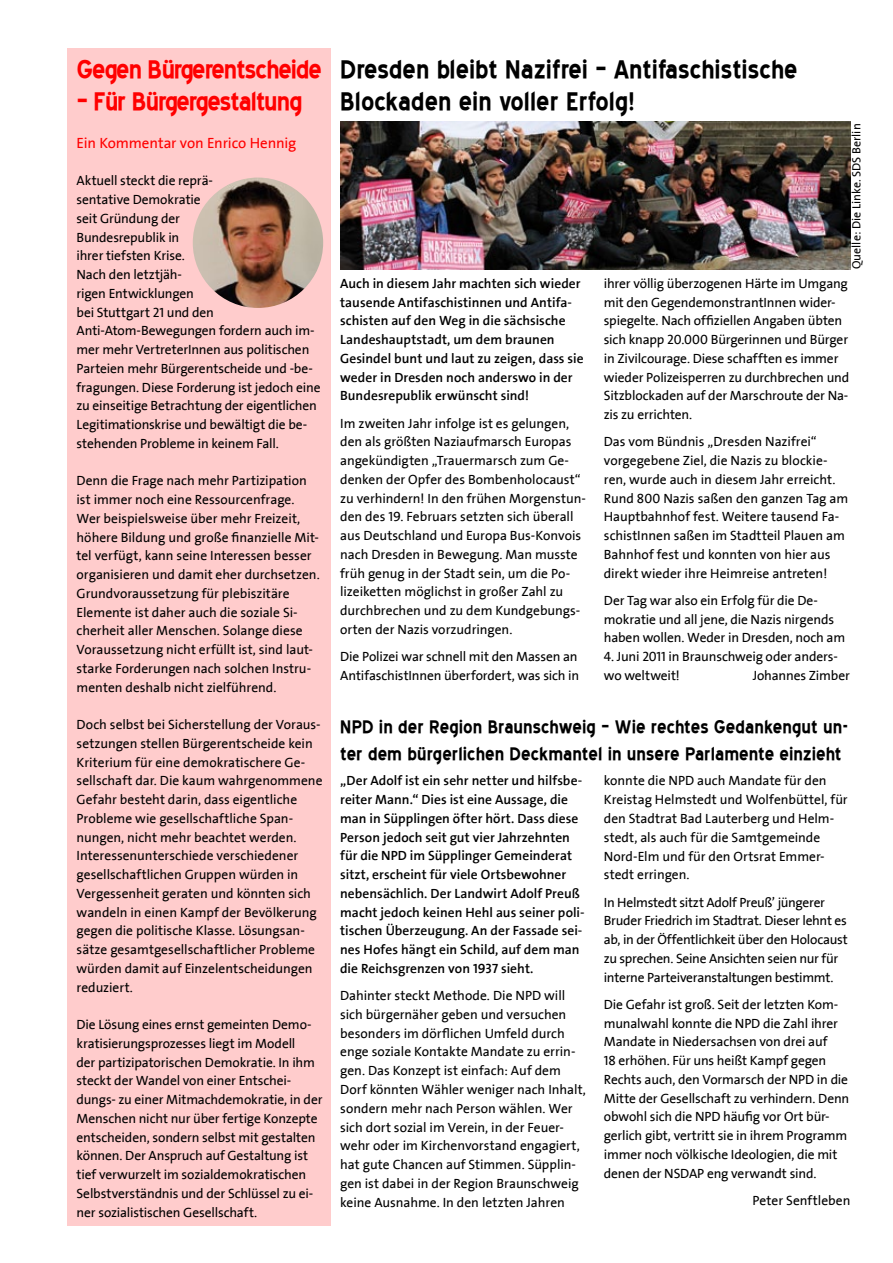
<style>
.page{position:relative;width:893px;height:1263px;background:#fff}
.page>*{position:absolute;margin:0;border:0;box-sizing:border-box;transform-origin:0 0}
.t1{font:700 31.5px/31.5px "Blue Highway";color:#000}
.t2{font:700 31.5px "Blue Highway";letter-spacing:-.03em;color:#f00}
.t3{font:700 22.5px/27px "Blue Highway";color:#000}
.t4{font:15px "SPD2002 The Sans";letter-spacing:-.01em;color:#f00}
.t5{font:13.5px/18.8px "SPD2002 The Sans";letter-spacing:-.01em;color:#000}
.t6{font:700 13.5px/18.8px "SPD2002 The Sans";color:#000}
.t7{font:12px "SPD2002 The Sans";letter-spacing:.005em;color:#000}
</style>
<div class="page">
<div style="left:67px;top:48px;width:264px;height:1178px;background:#fcc"></div>
<img style="left:193px;top:178px;width:130px;height:130px;border-radius:65px">
<img style="left:340px;top:122px;width:510px;height:147px">
<h1 class="t2" style="left:77px;top:55px;width:247px">Gegen Bürgerentscheide</h1>
<h1 class="t2" style="left:77px;top:87px;width:228px">– Für Bürgergestaltung</h1>
<p class="t4" style="left:77px;top:135px;width:221px">Ein Kommentar von Enrico Hennig</p>
<p class="t5" style="left:77px;top:172px;width:246px">Aktuell steckt die reprä-<br>sentative Demokratie<br>seit Gründung der<br>Bundesrepublik in<br>ihrer tiefsten Krise.<br>Nach den letztjäh-<br>rigen Entwicklungen<br>bei Stuttgart 21 und den<br>Anti-Atom-Bewegungen fordern auch im&shy;mer mehr VertreterInnen aus politischen<br>Parteien mehr Bürgerentscheide und -be&shy;fragungen. Diese Forderung ist jedoch eine zu einseitige Betrachtung der eigentlichen<br>Legitimationskrise und bewältigt die be&shy;stehenden Probleme in keinem Fall.</p>
<p class="t5" style="left:77px;top:472px;width:245px">Denn die Frage nach mehr Partizipation ist immer noch eine Ressourcenfrage.<br>Wer beispielsweise über mehr Freizeit, höhere Bildung und große finanzielle Mit&shy;tel verfügt, kann seine Interessen besser organisieren und damit eher durchsetzen.<br>Grundvoraussetzung für plebiszitäre Elemente ist daher auch die soziale Si&shy;cherheit aller Menschen. Solange diese Voraussetzung nicht erfüllt ist, sind laut&shy;starke Forderungen nach solchen Instru&shy;menten deshalb nicht zielführend.</p>
<p class="t5" style="left:77px;top:716px;width:248px">Doch selbst bei Sicherstellung der Voraus&shy;setzungen stellen Bürgerentscheide kein Kriterium für eine demokratischere Ge&shy;sellschaft dar. Die kaum wahrgenommene Gefahr besteht darin, dass eigentliche Probleme wie gesellschaftliche Span&shy;nungen, nicht mehr beachtet werden.<br>Interessenunterschiede verschiedener gesellschaftlichen Gruppen würden in Vergessenheit geraten und könnten sich wandeln in einen Kampf der Bevölkerung gegen die politische Klasse. Lösungsan&shy;sätze gesamtgesellschaftlicher Probleme würden damit auf Einzelentscheidungen reduziert.</p>
<p class="t5" style="left:77px;top:1016px;width:247px">Die Lösung eines ernst gemeinten Demo&shy;kratisierungsprozesses liegt im Modell<br>der partizipatorischen Demokratie. In ihm steckt der Wandel von einer Entschei&shy;dungs- zu einer Mitmachdemokratie, in der Menschen nicht nur über fertige Konzepte entscheiden, sondern selbst mit gestalten können. Der Anspruch auf Gestaltung ist tief verwurzelt im sozialdemokratischen Selbstverständnis und der Schlüssel zu ei&shy;ner sozialistischen Gesellschaft.</p>
<h1 class="t1" style="left:340px;top:54px;width:459px">Dresden bleibt Nazifrei – Antifaschistische<br>Blockaden ein voller Erfolg!</h1>
<p class="t7" style="left:850px;top:269px;width:147px;rotate:-90deg">Quelle: Die Linke. SDS Berlin</p>
<p class="t6" style="left:340px;top:274px;width:245px">Auch in diesem Jahr machten sich wieder tausende Antifaschistinnen und Antifa&shy;schisten auf den Weg in die sächsische Landeshauptstadt, um dem braunen Gesindel bunt und laut zu zeigen, dass sie weder in Dresden noch anderswo in der Bundesrepublik erwünscht sind!</p>
<p class="t5" style="left:340px;top:414px;width:247px">Im zweiten Jahr infolge ist es gelungen, den als größten Naziaufmarsch Europas angekündigten „Trauermarsch zum Ge&shy;denken der Opfer des Bombenholocaust“ zu verhindern! In den frühen Morgenstun&shy;den des 19. Februars setzten sich überall aus Deutschland und Europa Bus-Konvois nach Dresden in Bewegung. Man musste früh genug in der Stadt sein, um die Po&shy;lizeiketten möglichst in großer Zahl zu durchbrechen und zu dem Kundgebungs&shy;orten der Nazis vorzudringen.</p>
<p class="t5" style="left:340px;top:648px;width:241px">Die Polizei war schnell mit den Massen an<br>AntifaschistInnen überfordert, was sich in</p>
<p class="t5" style="left:604px;top:274px;width:247px">ihrer völlig überzogenen Härte im Umgang mit den GegendemonstrantInnen wider&shy;spiegelte. Nach offiziellen Angaben übten sich knapp 20.000 Bürgerinnen und Bürger in Zivilcourage. Diese schafften es immer wieder Polizeisperren zu durchbrechen und Sitzblockaden auf der Marschroute der Na&shy;zis zu errichten.</p>
<p class="t5" style="left:604px;top:433px;width:246px">Das vom Bündnis „Dresden Nazifrei“ vorgegebene Ziel, die Nazis zu blockie&shy;ren, wurde auch in diesem Jahr erreicht.<br>Rund 800 Nazis saßen den ganzen Tag am Hauptbahnhof fest. Weitere tausend Fa&shy;schistInnen saßen im Stadtteil Plauen am Bahnhof fest und konnten von hier aus direkt wieder ihre Heimreise antreten!</p>
<p class="t5" style="left:604px;top:591px;width:243px">Der Tag war also ein Erfolg für die De&shy;mokratie und all jene, die Nazis nirgends haben wollen. Weder in Dresden, noch am</p>
<p class="t5" style="left:604px;top:648px;width:235px">4. Juni 2011 in Braunschweig oder anders&shy;wo weltweit!</p>
<p class="t5" style="left:753px;top:666px;width:99px">Johannes Zimber</p>
<h2 class="t3" style="left:340px;top:713px;width:510px">NPD in der Region Braunschweig – Wie rechtes Gedankengut un&shy;ter dem bürgerlichen Deckmantel in unsere Parlamente einzieht</h2>
<p class="t6" style="left:340px;top:772px;width:246px">„Der Adolf ist ein sehr netter und hilfsbe&shy;reiter Mann.“ Dies ist eine Aussage, die man in Süpplingen öfter hört. Dass diese Person jedoch seit gut vier Jahrzehnten für die NPD im Süpplinger Gemeinderat sitzt, erscheint für viele Ortsbewohner nebensächlich. Der Landwirt Adolf Preuß macht jedoch keinen Hehl aus seiner poli&shy;tischen Überzeugung. An der Fassade sei&shy;nes Hofes hängt ein Schild, auf dem man die Reichsgrenzen von 1937 sieht.</p>
<p class="t5" style="left:340px;top:987px;width:247px">Dahinter steckt Methode. Die NPD will sich bürgernäher geben und versuchen besonders im dörflichen Umfeld durch enge soziale Kontakte Mandate zu errin&shy;gen. Das Konzept ist einfach: Auf dem Dorf könnten Wähler weniger nach Inhalt, sondern mehr nach Person wählen. Wer sich dort sozial im Verein, in der Feuer&shy;wehr oder im Kirchenvorstand engagiert, hat gute Chancen auf Stimmen. Süpplin&shy;gen ist dabei in der Region Braunschweig keine Ausnahme. In den letzten Jahren</p>
<p class="t5" style="left:604px;top:772px;width:245px">konnte die NPD auch Mandate für den Kreistag Helmstedt und Wolfenbüttel, für den Stadtrat Bad Lauterberg und Helm&shy;stedt, als auch für die Samtgemeinde Nord-Elm und für den Ortsrat Emmer&shy;stedt erringen.</p>
<p class="t5" style="left:604px;top:893px;width:245px">In Helmstedt sitzt Adolf Preuß’ jüngerer Bruder Friedrich im Stadtrat. Dieser lehnt es ab, in der Öffentlichkeit über den Holocaust zu sprechen. Seine Ansichten seien nur für interne Parteiveranstaltungen bestimmt.</p>
<p class="t5" style="left:604px;top:995px;width:247px">Die Gefahr ist groß. Seit der letzten Kom&shy;munalwahl konnte die NPD die Zahl ihrer Mandate in Niedersachsen von drei auf<br>18 erhöhen. Für uns heißt Kampf gegen Rechts auch, den Vormarsch der NPD in die Mitte der Gesellschaft zu verhindern. Denn obwohl sich die NPD häufig vor Ort bür&shy;gerlich gibt, vertritt sie in ihrem Programm immer noch völkische Ideologien, die mit denen der NSDAP eng verwandt sind.</p>
<p class="t5" style="left:752px;top:1191px;width:99px">Peter Senftleben</p>
</div>
